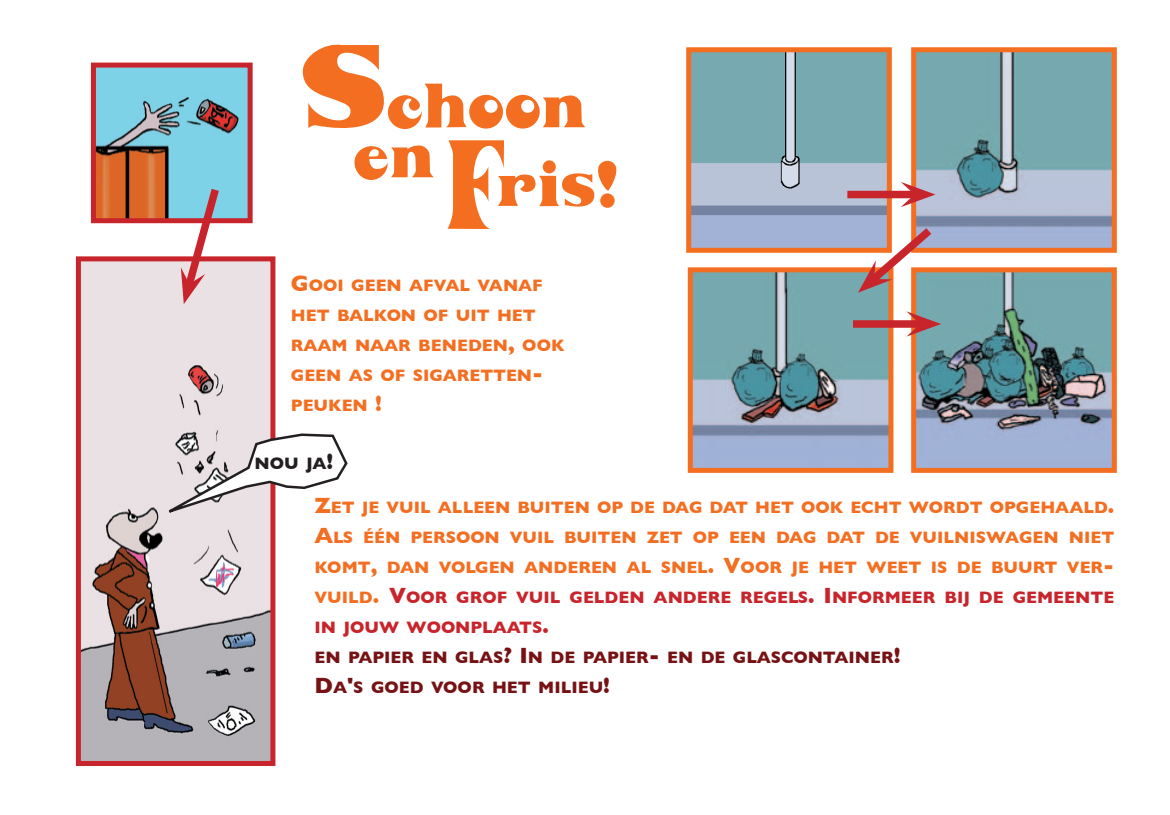
<style>
.page{position:relative;width:1170px;height:815px;background:#fff}
.page>*{position:absolute;margin:0;border:0;box-sizing:border-box;transform-origin:0 0}
.Normaal{font:122px "Egbert";color:#f36e21;scale:.6 1}
.Normaal-2{font:109.25px "Egbert";color:#f36e21}
.Normaal-3{font:60px "Egbert";color:#f36e21}
.Normaal-4{font:700 17px/30px "Gill Sans";color:#f36e21}
.Normaal-5{font:700 17px "Gill Sans";color:#771214}
.Normaal-6{font:700 17px "Gill Sans";color:#231f20}
.s1{font-size:22.5px}
.s2{font-size:22.5px;color:#c8242b}
.s3{color:#c8242b}
</style>
<div class="page">
<img style="left:692px;top:53px;width:193px;height:194px">
<div style="left:686px;top:47px;width:205px;height:206px;border:5px solid #f36e21"></div>
<img style="left:917px;top:53px;width:193px;height:194px">
<div style="left:911px;top:47px;width:205px;height:206px;border:5px solid #f36e21"></div>
<img style="left:693px;top:273px;width:194px;height:194px">
<div style="left:687px;top:267px;width:206px;height:206px;border:5px solid #f36e21"></div>
<img style="left:917px;top:273px;width:193px;height:194px">
<div style="left:911px;top:267px;width:205px;height:206px;border:5px solid #f36e21"></div>
<img style="left:82px;top:262px;width:187px;height:498px">
<div style="left:76px;top:256px;width:199px;height:510px;border:5px solid #c8242b"></div>
<svg style="left:166px;top:432px;width:182px;height:83px"></svg>
<img style="left:97px;top:69px;width:149px;height:148px">
<div style="left:91px;top:63px;width:161px;height:160px;border:5px solid #c8242b"></div>
<svg style="left:180px;top:181px;width:44px;height:123px"></svg>
<div style="left:847px;top:191px;width:67px;height:7px;background:#c8242b"></div>
<svg style="left:900px;top:182px;width:35px;height:25px"></svg>
<svg style="left:857px;top:220px;width:82px;height:73px"></svg>
<div style="left:853px;top:320px;width:67px;height:8px;background:#c8242b"></div>
<svg style="left:906px;top:311px;width:35px;height:26px"></svg>
<p class="Normaal-2" style="left:302px;top:26px;width:89px">S</p>
<p class="Normaal-3" style="left:388px;top:74px;width:202px">choon</p>
<p class="Normaal-3" style="left:354px;top:124px;width:84px">en</p>
<p class="Normaal" style="left:447px;top:120px;width:102px">F</p>
<p class="Normaal-3" style="left:498px;top:152px;width:122px">ris!</p>
<p class="Normaal-4" style="left:291px;top:271px;width:275px"><span class="s1">G</span> OOI GEEN AFVAL VANAF<br>HET BALKON OF UIT HET<br>RAAM NAAR BENEDEN<span class="s1">,</span> OOK<br>GEEN AS OF SIGARETTEN<span class="s1">-</span></p>
<p class="Normaal-4" style="left:291px;top:391px;width:93px">PEUKEN <span class="s1">!</span></p>
<p class="Normaal-6" style="left:254px;top:453px;width:80px">NOU JA<span class="s1">!</span></p>
<p class="Normaal-4" style="left:314px;top:492px;width:801px;text-align:justify"><span class="s1">Z</span>ET JE VUIL ALLEEN BUITEN OP DE DAG DAT HET OOK ECHT WORDT OPGEHAALD<span class="s1">.<br>A</span>LS ÉÉN PERSOON VUIL BUITEN ZET OP EEN DAG DAT DE VUILNISWAGEN NIET KOMT<span class="s1">,</span> DAN VOLGEN ANDEREN AL SNEL<span class="s1">. V</span>OOR JE HET WEET IS DE BUURT VER<span class="s1">-</span>VUILD<span class="s1">.</span> <span class="s2">V</span><span class="s3">OOR GROF VUIL GELDEN ANDERE REGELS</span><span class="s2">. I</span> <span class="s3">NFORMEER BIJ DE GEMEENTE IN JOUW WOONPLAATS</span><span class="s2">.</span></p>
<p class="Normaal-5" style="left:314px;top:647px;width:587px">EN PAPIER EN GLAS<span class="s1">? I</span> N DE PAPIER<span class="s1">-</span> EN DE GLASCONTAINER<span class="s1">!</span></p>
<p class="Normaal-5" style="left:314px;top:677px;width:297px"><span class="s1">D</span>A<span class="s1">'</span>S GOED VOOR HET MILIEU<span class="s1">!</span></p>
</div>
